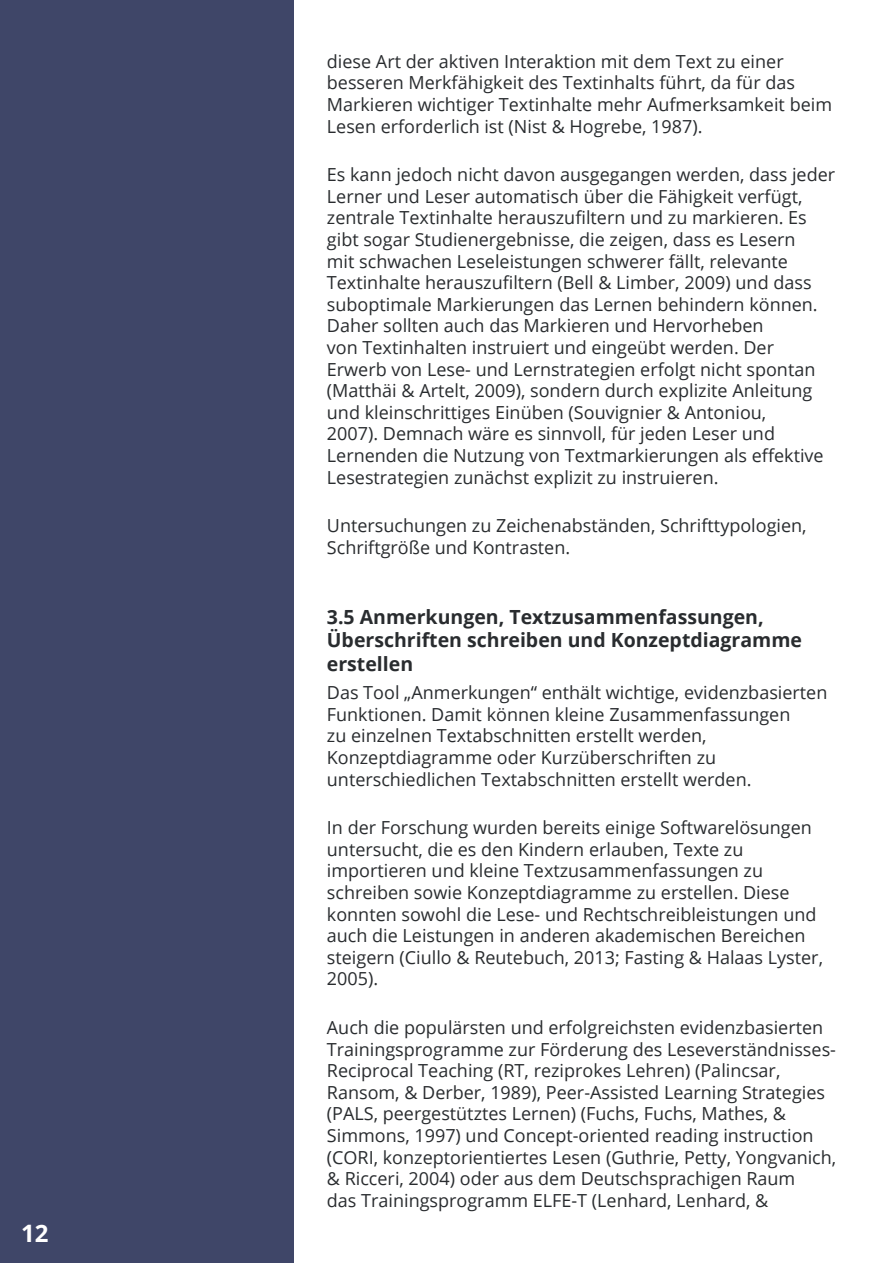
<style>
.page{position:relative;width:893px;height:1263px;background:#fff}
.page>*{position:absolute;margin:0;border:0;box-sizing:border-box;transform-origin:0 0}
.t1{font:700 24px "Open Sans";color:#fff}
.t2{font:700 19.5px/23.4px "Open Sans";color:#292c2f}
.t3{font:18px/21.6px "Open Sans";color:#292c2f}
</style>
<div class="page">
<div style="left:0;top:0;width:293px;height:1263px;background:#3f4668"></div>
<p class="t1" style="left:21px;top:1216px;width:29px">12</p>
<p class="t3" style="left:327px;top:50px;width:507px">diese Art der aktiven Interaktion mit dem Text zu einer besseren Merkfähigkeit des Textinhalts führt, da für das Markieren wichtiger Textinhalte mehr Aufmerksamkeit beim Lesen erforderlich ist (Nist &amp; Hogrebe, 1987).</p>
<p class="t3" style="left:327px;top:163px;width:510px">Es kann jedoch nicht davon ausgegangen werden, dass jeder Lerner und Leser automatisch über die Fähigkeit verfügt, zentrale Textinhalte herauszufiltern und zu markieren. Es gibt sogar Studienergebnisse, die zeigen, dass es Lesern<br>mit schwachen Leseleistungen schwerer fällt, relevante Textinhalte herauszufiltern (Bell &amp; Limber, 2009) und dass suboptimale Markierungen das Lernen behindern können.<br>Daher sollten auch das Markieren und Hervorheben<br>von Textinhalten instruiert und eingeübt werden. Der Erwerb von Lese- und Lernstrategien erfolgt nicht spontan (Matthäi &amp; Artelt, 2009), sondern durch explizite Anleitung und kleinschrittiges Einüben (Souvignier &amp; Antoniou,<br>2007). Demnach wäre es sinnvoll, für jeden Leser und Lernenden die Nutzung von Textmarkierungen als effektive Lesestrategien zunächst explizit zu instruieren.</p>
<p class="t3" style="left:327px;top:514px;width:481px">Untersuchungen zu Zeichenabständen, Schrifttypologien,<br>Schriftgröße und Kontrasten.</p>
<p class="t2" style="left:327px;top:605px;width:477px">3.5 Anmerkungen, Textzusammenfassungen,<br>Überschriften schreiben und Konzeptdiagramme erstellen</p>
<p class="t3" style="left:327px;top:681px;width:502px">Das Tool „Anmerkungen“ enthält wichtige, evidenzbasierten Funktionen. Damit können kleine Zusammenfassungen<br>zu einzelnen Textabschnitten erstellt werden, Konzeptdiagramme oder Kurzüberschriften zu unterschiedlichen Textabschnitten erstellt werden.</p>
<p class="t3" style="left:327px;top:816px;width:498px">In der Forschung wurden bereits einige Softwarelösungen untersucht, die es den Kindern erlauben, Texte zu importieren und kleine Textzusammenfassungen zu schreiben sowie Konzeptdiagramme zu erstellen. Diese konnten sowohl die Lese- und Rechtschreibleistungen und auch die Leistungen in anderen akademischen Bereichen steigern (Ciullo &amp; Reutebuch, 2013; Fasting &amp; Halaas Lyster, 2005).</p>
<p class="t3" style="left:327px;top:1016px;width:511px">Auch die populärsten und erfolgreichsten evidenzbasierten Trainingsprogramme zur Förderung des Leseverständnisses-Reciprocal Teaching (RT, reziprokes Lehren) (Palincsar, Ransom, &amp; Derber, 1989), Peer-Assisted Learning Strategies (PALS, peergestütztes Lernen) (Fuchs, Fuchs, Mathes, &amp; Simmons, 1997) und Concept-oriented reading instruction (CORI, konzeptorientiertes Lesen (Guthrie, Petty, Yongvanich, &amp; Ricceri, 2004) oder aus dem Deutschsprachigen Raum<br>das Trainingsprogramm ELFE-T (Lenhard, Lenhard, &amp;</p>
</div>
